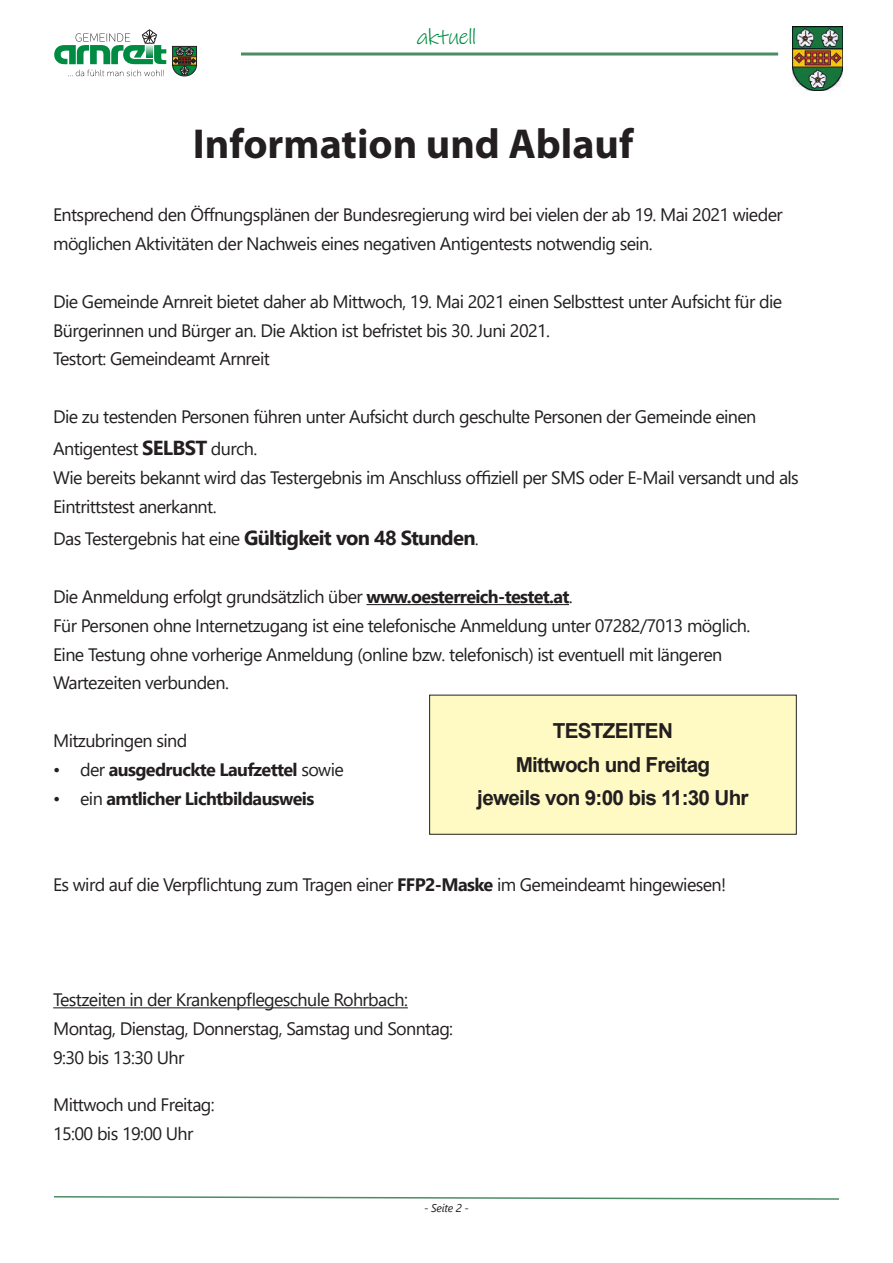
<style>
.page{position:relative;width:893px;height:1263px;background:#fff}
.page>*{position:absolute;margin:0;border:0;box-sizing:border-box;transform-origin:0 0}
.t1{font:700 42px "Myriad Pro";color:#231f20}
.t2{font:22.5px "Ink Free";letter-spacing:-.035em;color:#008b43}
.t3{font:700 20.7px/33.2px "Arial";letter-spacing:-.035em;color:#231f20;text-align:center}
.t4{font:18px/28.8px "Segoe UI";letter-spacing:-.035em;color:#231f20}
.t5{font:700 18px "Segoe UI";letter-spacing:-.035em;color:#231f20}
.t6{font:italic 11.25px "Segoe UI";letter-spacing:-.025em;color:#231f20}
.s1{font-weight:700;font-size:20.25px}
.s2{font-weight:700}
.s3{font-weight:400}
</style>
<div class="page">
<img style="left:792px;top:26px;width:51px;height:64px">
<svg style="left:241px;top:52px;width:537px;height:4px;background:#79a78b"></svg>
<svg style="left:54px;top:1196px;width:785px;height:4px"></svg>
<svg style="left:68px;top:70px;width:96px;height:6px"></svg>
<svg style="left:172px;top:45px;width:25px;height:31px"></svg>
<svg style="left:54px;top:29px;width:112px;height:35px"></svg>
<hr style="left:366px;top:604px;width:203px;height:1px;background:#231f20">
<hr style="left:53px;top:1007px;width:355px;height:1px;background:#231f20">
<div style="left:430px;top:695px;width:366px;height:139px;background:#fffac3"></div>
<p class="t2" style="left:417px;top:23px;width:61px">aktuell</p>
<h1 class="t1" style="left:193px;top:116px;width:442px">Information und Ablauf</h1>
<p class="t4" style="left:53px;top:199px;width:731px">Entsprechend den Öffnungsplänen der Bundesregierung wird bei vielen der ab 19. Mai 2021 wieder möglichen Aktivitäten der Nachweis eines negativen Antigentests notwendig sein.</p>
<p class="t4" style="left:53px;top:285px;width:731px">Die Gemeinde Arnreit bietet daher ab Mittwoch, 19. Mai 2021 einen Selbsttest unter Aufsicht für die<br>Bürgerinnen und Bürger an. Die Aktion ist befristet bis 30. Juni 2021.<br>Testort: Gemeindeamt Arnreit</p>
<p class="t4" style="left:53px;top:399px;width:705px;line-height:32.4px">Die zu testenden Personen führen unter Aufsicht durch geschulte Personen der Gemeinde einen<br>Antigentest <span class="s1">SELBST</span> durch.</p>
<p class="t4" style="left:53px;top:462px;width:747px">Wie bereits bekannt wird das Testergebnis im Anschluss offiziell per SMS oder E-Mail versandt und als<br>Eintrittstest anerkannt.</p>
<p class="t4" style="left:53px;top:523px;width:427px">Das Testergebnis hat eine <span class="s1">Gültigkeit von 48 Stunden</span>.</p>
<p class="t4" style="left:53px;top:581px;width:699px">Die Anmeldung erfolgt grundsätzlich über <span class="s2">www.oesterreich-testet.at</span>.<br>Für Personen ohne Internetzugang ist eine telefonische Anmeldung unter 07282/7013 möglich.<br>Eine Testung ohne vorherige Anmeldung (online bzw. telefonisch) ist eventuell mit längeren Wartezeiten verbunden.</p>
<p class="t4" style="left:53px;top:725px;width:136px">Mitzubringen sind</p>
<p class="t5" style="left:53px;top:752px;width:292px"><span class="s3">• der</span> ausgedruckte Laufzettel <span class="s3">sowie</span></p>
<p class="t5" style="left:53px;top:781px;width:263px"><span class="s3">• ein</span> amtlicher Lichtbildausweis</p>
<p class="t3" style="left:477px;top:715px;width:273px">TESTZEITEN<br>Mittwoch und Freitag<br>jeweils von 9:00 bis 11:30 Uhr</p>
<p class="t4" style="left:53px;top:869px;width:675px">Es wird auf die Verpflichtung zum Tragen einer <span class="s2">FFP2-Maske</span> im Gemeindeamt hingewiesen!</p>
<p class="t4" style="left:53px;top:984px;width:402px">Testzeiten in der Krankenpflegeschule Rohrbach:<br>Montag, Dienstag, Donnerstag, Samstag und Sonntag:<br>9:30 bis 13:30 Uhr</p>
<p class="t4" style="left:53px;top:1088px;width:163px">Mittwoch und Freitag:<br>15:00 bis 19:00 Uhr</p>
<p class="t6" style="left:424px;top:1197px;width:46px">- Seite 2 -</p>
</div>
